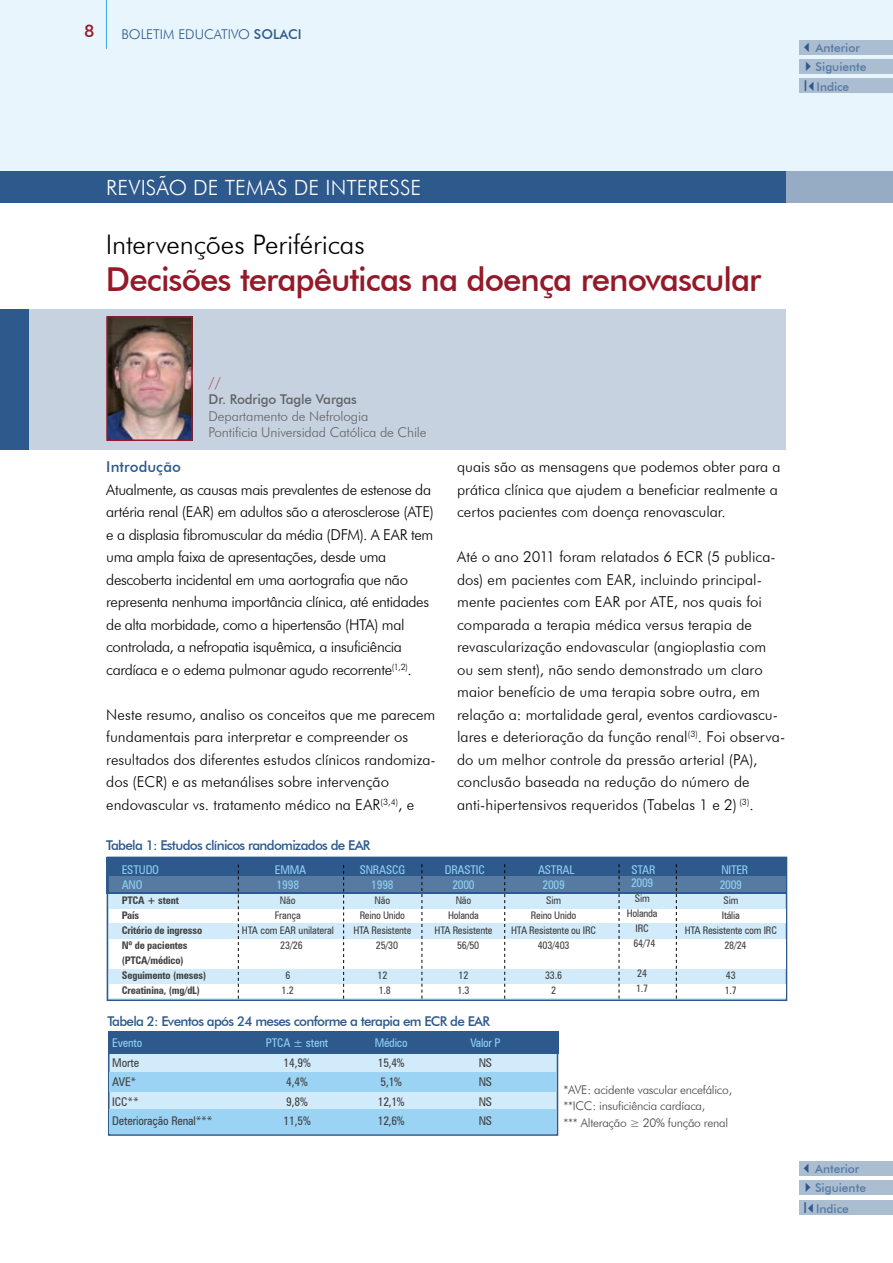
<style>
.page{position:relative;width:893px;height:1263px;background:#fff}
.page>*{position:absolute;margin:0;border:0;box-sizing:border-box;transform-origin:0 0}
.t1{font:500 33px "Futura BT";letter-spacing:-.03em;color:#941a2a}
.t2{font:300 27px "Futura BT";letter-spacing:-.005em;color:#000}
.t3{font:300 21px "Futura BT";letter-spacing:.005em;color:#fff}
.t4{font:500 17.25px "Futura BT";color:#941a2a}
.t5{font:300 15px/22.5px "Futura BT";color:#000}
.t6{font:300 15px/22.5px "Futura BT";letter-spacing:-.025em;color:#000}
.t7{font:500 15px "Futura BT";letter-spacing:.005em;color:#2d598c}
.t8{font:300 15px "Futura BT";color:#af535f}
.t9{font:500 13.5px "Futura BT";letter-spacing:-.05em;color:#2d598c}
.t10{font:300 13.5px/16.5px "Futura BT";letter-spacing:-.01em;color:#636467}
.t11{font:300 13.5px "Futura BT";color:#2d598c}
.t12{font:500 13.5px "Futura BT";letter-spacing:-.01em;color:#636467}
.t13{font:condensed 12px/15px "Zurich BT";letter-spacing:-.02em;color:#90cff3}
.t14{font:300 12px/16.5px "Futura BT";letter-spacing:-.02em;color:#414142}
.t15{font:condensed 12px/19.5px "Zurich BT";letter-spacing:-.01em;color:#414142}
.t16{font:500 12px/20.2px "Futura BT";color:#577aa3}
.t17{font:condensed 10.5px/15px "Zurich BT";letter-spacing:-.02em;color:#414142;text-align:center}
.t18{font:700 condensed 10.5px/15px "Zurich BT";letter-spacing:-.01em;color:#414142}
.s1{font-weight:500}
.s2{color:#2d598c}
.s3{font-family:"Arial";font-weight:400;font-size:15px;color:#2d598c}
</style>
<div class="page">
<div style="left:0;top:0;width:893px;height:171px;background:#e9f5fc"></div>
<hr style="left:106px;top:0;width:1px;height:49px;background:#36a7e9">
<div style="left:28px;top:171px;width:759px;height:32px;background:#2d598c"></div>
<div style="left:0;top:171px;width:28px;height:32px;background:#2d598c"></div>
<div style="left:787px;top:171px;width:106px;height:32px;background:#96acc5"></div>
<hr style="left:892px;top:0;width:1px;height:171px;background:#afdcf6">
<div style="left:108px;top:1032px;width:450px;height:104px;background:#d1ebfa;border:2px solid #2d598c"></div>
<div style="left:110px;top:1109px;width:446px;height:24px;background:#9bd3f4"></div>
<div style="left:108px;top:1031px;width:450px;height:22px;background:#2d598c"></div>
<div style="left:110px;top:1073px;width:446px;height:19px;background:#9bd3f4"></div>
<div style="left:0;top:309px;width:786px;height:140px;background:#c7d2e0"></div>
<div style="left:0;top:309px;width:28px;height:140px;background:#2d598c"></div>
<img style="left:109px;top:319px;width:81px;height:119px">
<div style="left:106px;top:316px;width:87px;height:125px;border:2px solid #941a2a"></div>
<div style="left:107px;top:857px;width:680px;height:144px;background:#d1ebfa;border:2px solid #2d598c"></div>
<div style="left:107px;top:857px;width:680px;height:37px;background:#2d598c"></div>
<div style="left:110px;top:876px;width:676px;height:16px;background:#577aa3"></div>
<div style="left:109px;top:909px;width:677px;height:14px;background:#fff"></div>
<div style="left:109px;top:939px;width:677px;height:29px;background:#fff"></div>
<div style="left:109px;top:984px;width:677px;height:14px;background:#fff"></div>
<svg style="left:343px;top:865px;width:1px;height:134px"></svg>
<svg style="left:238px;top:864px;width:1px;height:135px"></svg>
<svg style="left:422px;top:864px;width:1px;height:135px"></svg>
<svg style="left:504px;top:864px;width:1px;height:135px"></svg>
<svg style="left:619px;top:864px;width:1px;height:135px"></svg>
<svg style="left:676px;top:864px;width:1px;height:135px"></svg>
<div style="left:799px;top:41px;width:94px;height:14px;background:#abbdd1"></div>
<div style="left:799px;top:60px;width:94px;height:14px;background:#abbdd1"></div>
<div style="left:799px;top:79px;width:94px;height:14px;background:#abbdd1"></div>
<div style="left:799px;top:1162px;width:93px;height:14px;background:#abbdd1"></div>
<div style="left:799px;top:1181px;width:93px;height:14px;background:#abbdd1"></div>
<div style="left:799px;top:1200px;width:93px;height:14px;background:#abbdd1"></div>
<p class="t4" style="left:84px;top:21px;width:12px">8</p>
<p class="t11" style="left:121px;top:26px;width:182px">BOLETIM EDUCATIVO <span class="s1">SOLACI</span></p>
<p class="t16" style="left:801px;top:37px;width:61px"><span class="s2">✓</span>Anterior</p>
<p class="t16" style="left:801px;top:56px;width:67px"><span class="s2">✔</span>Siguiente<br><span class="s3">I</span><span class="s2">✓</span>Indice</p>
<h3 class="t3" style="left:106px;top:175px;width:316px">REVISÃO DE TEMAS DE INTERESSE</h3>
<h2 class="t2" style="left:106px;top:228px;width:260px">Intervenções Periféricas</h2>
<h1 class="t1" style="left:106px;top:260px;width:657px">Decisões terapêuticas na doença renovascular</h1>
<p class="t8" style="left:209px;top:373px;width:14px">//</p>
<p class="t12" style="left:209px;top:391px;width:150px">Dr. Rodrigo Tagle Vargas</p>
<p class="t10" style="left:209px;top:407px;width:219px">Departamento de Nefrologia<br>Pontificia Universidad Católica de Chile</p>
<p class="t7" style="left:106px;top:458px;width:76px">Introdução</p>
<p class="t6" style="left:106px;top:478px;width:329px">Atualmente, as causas mais prevalentes de estenose da artéria renal (EAR) em adultos são a aterosclerose (ATE) e a displasia fibromuscular da média (DFM). A EAR tem uma ampla faixa de apresentações, desde uma descoberta incidental em uma aortografia que não representa nenhuma importância clínica, até entidades de alta morbidade, como a hipertensão (HTA) mal controlada, a nefropatia isquêmica, a insuficiência cardíaca e o edema pulmonar agudo recorrente<sup>(1,2)</sup>.</p>
<p class="t5" style="left:106px;top:703px;width:331px">Neste resumo, analiso os conceitos que me parecem fundamentais para interpretar e compreender os resultados dos diferentes estudos clínicos randomiza&shy;dos (ECR) e as metanálises sobre intervenção endovascular vs. tratamento médico na EAR<sup>(3,4)</sup>, e</p>
<p class="t9" style="left:106px;top:837px;width:265px">Tabela 1: Estudos clínicos randomizados de EAR</p>
<p class="t5" style="left:457px;top:456px;width:325px">quais são as mensagens que podemos obter para a prática clínica que ajudem a beneficiar realmente a certos pacientes com doença renovascular.</p>
<p class="t5" style="left:457px;top:546px;width:330px">Até o ano 2011 foram relatados 6 ECR (5 publica&shy;dos) em pacientes com EAR, incluindo principal&shy;mente pacientes com EAR por ATE, nos quais foi comparada a terapia médica versus terapia de revascularização endovascular (angioplastia com ou sem stent), não sendo demonstrado um claro maior benefício de uma terapia sobre outra, em relação a: mortalidade geral, eventos cardiovascu&shy;lares e deterioração da função renal<sup>(3)</sup>. Foi observa&shy;do um melhor controle da pressão arterial (PA), conclusão baseada na redução do número de anti-hipertensivos requeridos (Tabelas 1 e 2) <sup>(3)</sup>.</p>
<p class="t13" style="left:122px;top:862px;width:39px">ESTUDO<br>ANO</p>
<p class="t18" style="left:122px;top:892px;width:86px">PTCA + stent<br>País<br>Critério de ingresso<br>Nº de pacientes (PTCA/médico)<br>Seguimento (meses)<br>Creatinina, (mg/dL)</p>
<p class="t13" style="left:275px;top:862px;width:33px">EMMA<br>1998</p>
<p class="t17" style="left:280px;top:892px;width:17px">Não</p>
<p class="t17" style="left:275px;top:907px;width:28px">França</p>
<p class="t17" style="left:242px;top:922px;width:94px">HTA com EAR unilateral</p>
<p class="t17" style="left:280px;top:937px;width:24px">23/26</p>
<p class="t17" style="left:282px;top:967px;width:14px">6<br>1.2</p>
<p class="t13" style="left:360px;top:862px;width:47px;text-align:center">SNRASCG<br>1998</p>
<p class="t17" style="left:375px;top:892px;width:17px">Não</p>
<p class="t17" style="left:360px;top:907px;width:47px">Reino Unido</p>
<p class="t17" style="left:353px;top:922px;width:59px">HTA Resistente</p>
<p class="t17" style="left:376px;top:937px;width:24px">25/30</p>
<p class="t17" style="left:377px;top:967px;width:15px;text-align:left">12<br>1.8</p>
<p class="t13" style="left:445px;top:862px;width:42px;text-align:center">DRASTIC<br>2000</p>
<p class="t17" style="left:456px;top:892px;width:17px">Não</p>
<p class="t17" style="left:448px;top:907px;width:32px">Holanda</p>
<p class="t17" style="left:435px;top:922px;width:59px">HTA Resistente</p>
<p class="t17" style="left:457px;top:937px;width:24px">56/50</p>
<p class="t17" style="left:457px;top:967px;width:14px;text-align:left">12<br>1.3</p>
<p class="t9" style="left:107px;top:1013px;width:383px">Tabela 2: Eventos após 24 meses conforme a terapia em ECR de EAR</p>
<p class="t13" style="left:112px;top:1035px;width:32px">Evento</p>
<p class="t15" style="left:112px;top:1053px;width:102px">Morte<br>AVE*<br>ICC**<br>Deterioração Renal***</p>
<p class="t13" style="left:266px;top:1035px;width:64px">PTCA ± stent</p>
<p class="t15" style="left:283px;top:1053px;width:29px">14,9%<br>4,4%<br>9,8%<br>11,5%</p>
<p class="t13" style="left:375px;top:1035px;width:34px">Médico</p>
<p class="t15" style="left:378px;top:1053px;width:28px">15,4%<br>5,1%<br>12,1%<br>12,6%</p>
<p class="t13" style="left:470px;top:1035px;width:32px">Valor P</p>
<p class="t15" style="left:479px;top:1053px;width:15px;text-align:justify">NS NS NS NS</p>
<p class="t13" style="left:538px;top:862px;width:38px;text-align:center">ASTRAL<br>2009</p>
<p class="t17" style="left:511px;top:892px;width:86px">Sim<br>Reino Unido<br>HTA Resistente ou IRC<br>403/403</p>
<p class="t17" style="left:545px;top:967px;width:18px">33.6<br>2</p>
<p class="t13" style="left:631px;top:862px;width:26px;line-height:13.5px">STAR<br>2009</p>
<p class="t17" style="left:627px;top:891px;width:32px">Sim<br>Holanda<br>IRC<br>64/74</p>
<p class="t17" style="left:636px;top:966px;width:14px;text-align:left">24<br>1.7</p>
<p class="t13" style="left:720px;top:862px;width:30px">NITER<br>2009</p>
<p class="t17" style="left:723px;top:892px;width:16px">Sim</p>
<p class="t17" style="left:722px;top:907px;width:19px">Itália</p>
<p class="t17" style="left:685px;top:922px;width:94px">HTA Resistente com IRC</p>
<p class="t17" style="left:724px;top:937px;width:24px">28/24</p>
<p class="t17" style="left:725px;top:967px;width:14px;text-align:left">43<br>1.7</p>
<p class="t14" style="left:563px;top:1081px;width:170px">*AVE: acidente vascular encefálico, **ICC: insuficiência cardíaca,<br>*** Alteração ≥ 20% função renal</p>
<p class="t16" style="left:800px;top:1158px;width:61px"><span class="s2">✓</span>Anterior</p>
<p class="t16" style="left:800px;top:1177px;width:67px"><span class="s2">✔</span>Siguiente<br><span class="s3">I</span><span class="s2">✓</span>Indice</p>
</div>
